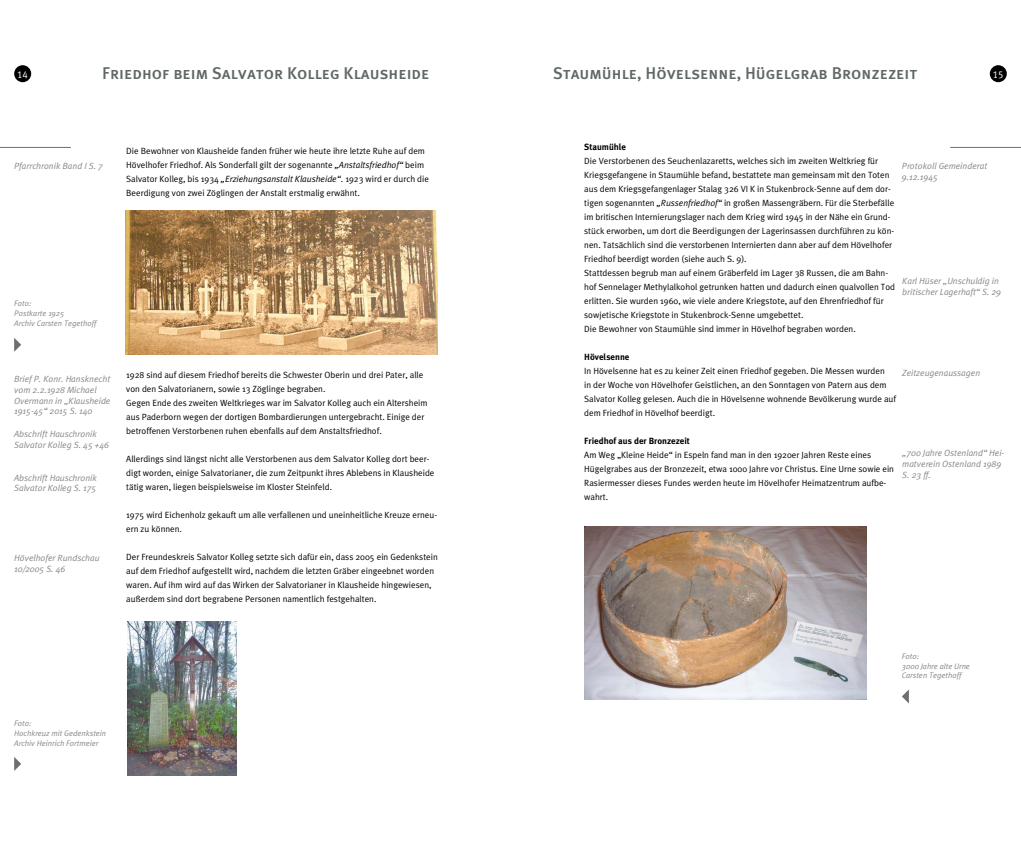
<style>
.page{position:relative;width:1021px;height:842px;background:#fff}
.page>*{position:absolute;margin:0;border:0;box-sizing:border-box;transform-origin:0 0}
.t1{font:17px "Meta Plus Medium Caps";color:#5f6767}
.t2{font:10px "Meta Plus Normal Caps";color:#fff}
.t3{font:9px/14px "Meta Plus Normal";color:#000}
.t4{font:italic 9px/10.8px "Meta Plus Normal";color:#868786}
.t5{font:700 9px "Meta Plus";color:#000}
.t6{font:italic 8px/9.6px "Meta Plus Normal";color:#868786}
.s1{font-style:italic}
</style>
<div class="page">
<div style="left:14px;top:65px;width:17px;height:17px;background:#000;border-radius:50%"></div>
<div style="left:989px;top:65px;width:17px;height:17px;background:#000;border-radius:50%"></div>
<hr style="left:0;top:147px;width:71px;height:1px;background:#6e6e6e">
<hr style="left:950px;top:147px;width:70px;height:1px;background:#6e6e6e">
<svg style="left:902px;top:690px;width:6px;height:13px"></svg>
<img style="left:126px;top:210px;width:312px;height:144px">
<img style="left:127px;top:621px;width:110px;height:154px">
<img style="left:584px;top:527px;width:282px;height:172px">
<svg style="left:14px;top:338px;width:7px;height:14px"></svg>
<svg style="left:14px;top:757px;width:7px;height:14px"></svg>
<h1 class="t1" style="left:102px;top:63px;width:329px">Friedhof beim Salvator Kolleg Klausheide</h1>
<h1 class="t1" style="left:553px;top:63px;width:366px">Staumühle, Hövelsenne, Hügelgrab Bronzezeit</h1>
<p class="t2" style="left:17px;top:68px;width:12px">14</p>
<p class="t2" style="left:992px;top:68px;width:12px">15</p>
<p class="t4" style="left:14px;top:161px;width:90px">Pfarrchronik Band I S. 7</p>
<p class="t3" style="left:126px;top:144px;width:304px">Die Bewohner von Klausheide fanden früher wie heute ihre letzte Ruhe auf dem Hövelhofer Friedhof. Als Sonderfall gilt der sogenannte <span class="s1">„Anstaltsfriedhof“</span> beim Salvator Kolleg, bis 1934 <span class="s1">„Erziehungsanstalt Klausheide“</span>. 1923 wird er durch die Beerdigung von zwei Zöglingen der Anstalt erstmalig erwähnt.</p>
<p class="t6" style="left:14px;top:299px;width:84px">Foto:<br>Postkarte 1925<br>Archiv Carsten Tegethoff</p>
<p class="t4" style="left:14px;top:373px;width:98px">Brief P. Konr. Hansknecht vom 2.2.1928 Michael<br>Overmann in „Klausheide<br>1915-45“ 2015 S. 140</p>
<p class="t4" style="left:14px;top:429px;width:96px">Abschrift Hauschronik<br>Salvator Kolleg S. 45 +46</p>
<p class="t4" style="left:14px;top:472px;width:84px">Abschrift Hauschronik<br>Salvator Kolleg S. 175</p>
<p class="t4" style="left:14px;top:552px;width:87px">Hövelhofer Rundschau<br>10/2005 S. 46</p>
<p class="t3" style="left:126px;top:368px;width:303px">1928 sind auf diesem Friedhof bereits die Schwester Oberin und drei Pater, alle von den Salvatorianern, sowie 13 Zöglinge begraben.<br>Gegen Ende des zweiten Weltkrieges war im Salvator Kolleg auch ein Altersheim aus Paderborn wegen der dortigen Bombardierungen untergebracht. Einige der betroffenen Verstorbenen ruhen ebenfalls auf dem Anstaltsfriedhof.</p>
<p class="t3" style="left:126px;top:452px;width:310px">Allerdings sind längst nicht alle Verstorbenen aus dem Salvator Kolleg dort beer&shy;digt worden, einige Salvatorianer, die zum Zeitpunkt ihres Ablebens in Klausheide tätig waren, liegen beispielsweise im Kloster Steinfeld.</p>
<p class="t3" style="left:126px;top:508px;width:312px">1975 wird Eichenholz gekauft um alle verfallenen und uneinheitliche Kreuze erneu&shy;ern zu können.</p>
<p class="t3" style="left:126px;top:550px;width:313px">Der Freundeskreis Salvator Kolleg setzte sich dafür ein, dass 2005 ein Gedenkstein auf dem Friedhof aufgestellt wird, nachdem die letzten Gräber eingeebnet worden waren. Auf ihm wird auf das Wirken der Salvatorianer in Klausheide hingewiesen, außerdem sind dort begrabene Personen namentlich festgehalten.</p>
<p class="t6" style="left:14px;top:719px;width:94px">Foto:<br>Hochkreuz mit Gedenkstein<br>Archiv Heinrich Fortmeier</p>
<p class="t5" style="left:584px;top:142px;width:43px">Staumühle</p>
<p class="t3" style="left:584px;top:154px;width:312px">Die Verstorbenen des Seuchenlazaretts, welches sich im zweiten Weltkrieg für Kriegsgefangene in Staumühle befand, bestattete man gemeinsam mit den Toten aus dem Kriegsgefangenlager Stalag 326 VI K in Stukenbrock-Senne auf dem dor&shy;tigen sogenannten <span class="s1">„Russenfriedhof“</span> in großen Massengräbern. Für die Sterbefälle im britischen Internierungslager nach dem Krieg wird 1945 in der Nähe ein Grund&shy;stück erworben, um dort die Beerdigungen der Lagerinsassen durchführen zu kön&shy;nen. Tatsächlich sind die verstorbenen Internierten dann aber auf dem Hövelhofer Friedhof beerdigt worden (siehe auch S. 9).<br>Stattdessen begrub man auf einem Gräberfeld im Lager 38 Russen, die am Bahn&shy;hof Sennelager Methylalkohol getrunken hatten und dadurch einen qualvollen Tod erlitten. Sie wurden 1960, wie viele andere Kriegstote, auf den Ehrenfriedhof für sowjetische Kriegstote in Stukenbrock-Senne umgebettet.<br>Die Bewohner von Staumühle sind immer in Hövelhof begraben worden.</p>
<p class="t5" style="left:584px;top:352px;width:47px">Hövelsenne</p>
<p class="t3" style="left:584px;top:364px;width:313px">In Hövelsenne hat es zu keiner Zeit einen Friedhof gegeben. Die Messen wurden<br>in der Woche von Hövelhofer Geistlichen, an den Sonntagen von Patern aus dem Salvator Kolleg gelesen. Auch die in Hövelsenne wohnende Bevölkerung wurde auf dem Friedhof in Hövelhof beerdigt.</p>
<p class="t5" style="left:584px;top:436px;width:107px">Friedhof aus der Bronzezeit</p>
<p class="t3" style="left:584px;top:448px;width:311px">Am Weg „Kleine Heide“ in Espeln fand man in den 1920er Jahren Reste eines Hügelgrabes aus der Bronzezeit, etwa 1000 Jahre vor Christus. Eine Urne sowie ein Rasiermesser dieses Fundes werden heute im Hövelhofer Heimatzentrum aufbe&shy;wahrt.</p>
<p class="t4" style="left:901px;top:160px;width:87px">Protokoll Gemeinderat<br>9.12.1945</p>
<p class="t4" style="left:902px;top:275px;width:100px">Karl Hüser „Unschuldig in britischer Lagerhaft“ S. 29</p>
<p class="t4" style="left:902px;top:367px;width:79px">Zeitzeugenaussagen</p>
<p class="t4" style="left:902px;top:448px;width:104px">„700 Jahre Ostenland“ Hei&shy;matverein Ostenland 1989<br>S. 23 ff.</p>
<p class="t6" style="left:901px;top:651px;width:70px">Foto:<br>3000 Jahre alte Urne<br>Carsten Tegethoff</p>
</div>
